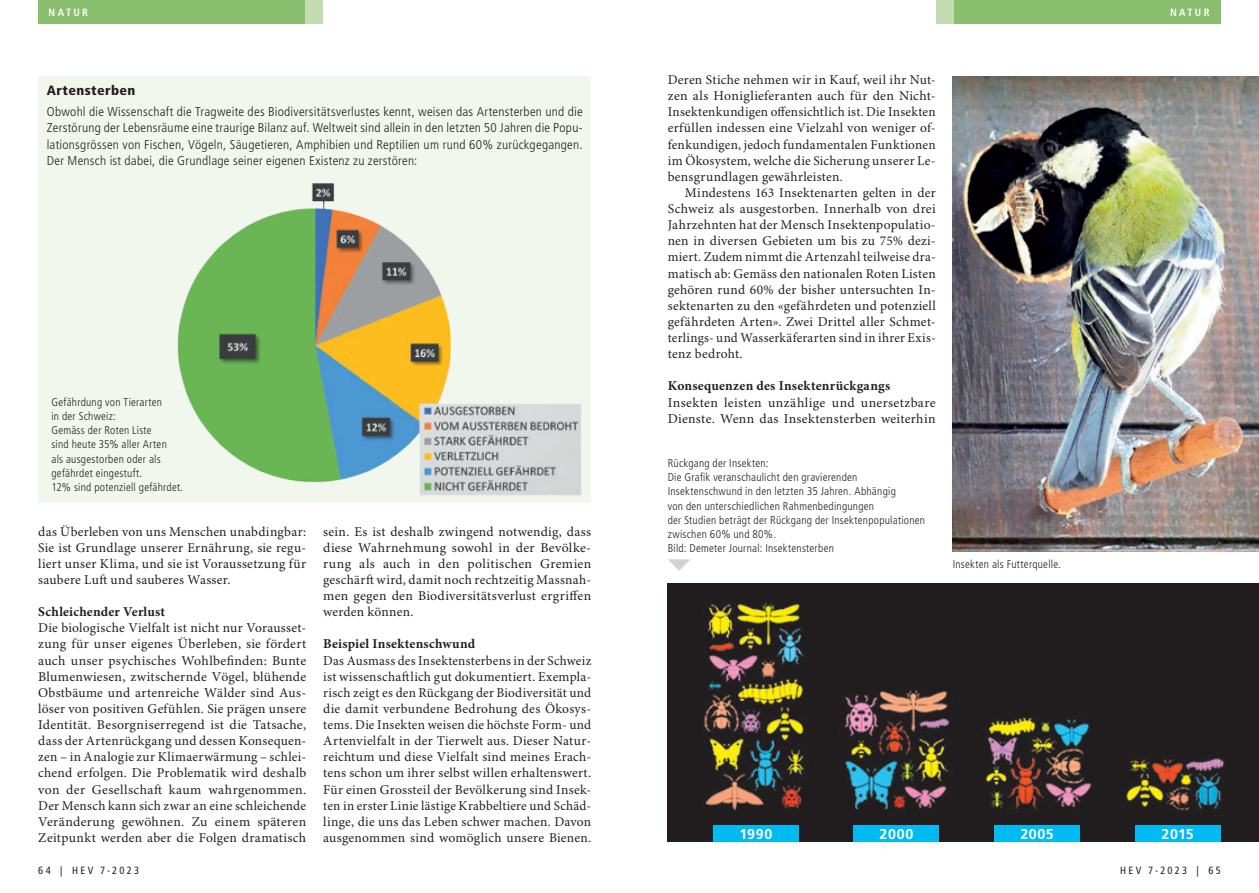
<style>
.page{position:relative;width:1259px;height:893px;background:#fff}
.page>*{position:absolute;margin:0;border:0;box-sizing:border-box;transform-origin:0 0}
.t1{font:700 14.25px "Frutiger LT";letter-spacing:.03em;color:#fff}
.t2{font:13.5px/16.2px "Minion Pro";letter-spacing:.02em;color:#231f20}
.t3{font:900 condensed 13.5px "Frutiger LT Std";letter-spacing:.03em;color:#231f20;scale:1.05 1}
.t4{font:300 condensed 12.75px/16.5px "Frutiger LT Std";letter-spacing:.015em;color:#231f20;text-align:justify;scale:1.04 1}
.t5{font:300 condensed 11.25px/14.2px "Frutiger LT Std";letter-spacing:.02em;color:#231f20}
.t6{font:condensed 10.5px "Frutiger LT";letter-spacing:.215em;color:#231f20}
.t7{font:700 condensed 10.5px "Frutiger LT";letter-spacing:.225em;color:#fff}
.s1{font-weight:700}
</style>
<div class="page">
<div style="left:953px;top:0;width:267px;height:23px;background:#88be6d"></div>
<div style="left:936px;top:0;width:17px;height:23px;background:#c2dbb0"></div>
<svg style="left:668px;top:559px;width:22px;height:12px"></svg>
<img style="left:952px;top:77px;width:307px;height:475px">
<img style="left:668px;top:584px;width:591px;height:258px">
<div style="left:713px;top:826px;width:86px;height:16px;background:#00baf1"></div>
<div style="left:1134px;top:826px;width:86px;height:16px;background:#00baf1"></div>
<div style="left:853px;top:826px;width:86px;height:16px;background:#00baf1"></div>
<div style="left:994px;top:826px;width:86px;height:16px;background:#00baf1"></div>
<div style="left:38px;top:0;width:267px;height:23px;background:#88be6d"></div>
<div style="left:305px;top:0;width:17px;height:23px;background:#c2dbb0"></div>
<div style="left:38px;top:77px;width:553px;height:426px;background:#f1f7ed"></div>
<img style="left:177px;top:183px;width:404px;height:313px">
<p class="t7" style="left:48px;top:6px;width:41px">NATUR</p>
<p class="t3" style="left:47px;top:82px;width:86px">Artensterben</p>
<p class="t4" style="left:47px;top:103px;width:517px">Obwohl die Wissenschaft die Tragweite des Biodiversitätsverlustes kennt, weisen das Artensterben und die Zerstörung der Lebensräume eine traurige Bilanz auf. Weltweit sind allein in den letzten 50 Jahren die Popu&shy;lationsgrössen von Fischen, Vögeln, Säugetieren, Amphibien und Reptilien um rund 60% zurückgegangen.<br>Der Mensch ist dabei, die Grundlage seiner eigenen Existenz zu zerstören:</p>
<p class="t5" style="left:51px;top:395px;width:133px">Gefährdung von Tierarten<br>in der Schweiz:<br>Gemäss der Roten Liste<br>sind heute 35% aller Arten<br>als ausgestorben oder als gefährdet eingestuft.<br>12% sind potenziell gefährdet.</p>
<p class="t2" style="left:38px;top:524px;width:269px;text-align:justify">das Überleben von uns Menschen unabdingbar:<br>Sie ist Grundlage unserer Ernährung, sie regu&shy;liert unser Klima, und sie ist Voraussetzung für saubere Luft und sauberes Wasser.</p>
<p class="t2" style="left:38px;top:604px;width:269px"><span class="s1">Schleichender Verlust<br></span>Die biologische Vielfalt ist nicht nur Vorausset&shy;zung für unser eigenes Überleben, sie fördert auch unser psychisches Wohlbefinden: Bunte Blumenwiesen, zwitschernde Vögel, blühende Obstbäume und artenreiche Wälder sind Aus&shy;löser von positiven Gefühlen. Sie prägen unsere Identität. Besorgniserregend ist die Tatsache, dass der Artenrückgang und dessen Konsequen&shy;zen – in Analogie zur Klimaerwärmung – schlei&shy;chend erfolgen. Die Problematik wird deshalb von der Gesellschaft kaum wahrgenommen.<br>Der Mensch kann sich zwar an eine schleichende Veränderung gewöhnen. Zu einem späteren Zeitpunkt werden aber die Folgen dramatisch</p>
<p class="t6" style="left:38px;top:864px;width:102px">64 | HEV 7-2023</p>
<p class="t2" style="left:323px;top:524px;width:269px;text-align:justify">sein. Es ist deshalb zwingend notwendig, dass diese Wahrnehmung sowohl in der Bevölke&shy;rung als auch in den politischen Gremien geschärft wird, damit noch rechtzeitig Massnah&shy;men gegen den Biodiversitätsverlust ergriffen werden können.</p>
<p class="t2" style="left:323px;top:637px;width:269px"><span class="s1">Beispiel Insektenschwund<br></span>Das Ausmass des Insektensterbens in der Schweiz ist wissenschaftlich gut dokumentiert. Exempla&shy;risch zeigt es den Rückgang der Biodiversität und die damit verbundene Bedrohung des Ökosys&shy;tems. Die Insekten weisen die höchste Form- und Artenvielfalt in der Tierwelt aus. Dieser Natur&shy;reichtum und diese Vielfalt sind meines Erach&shy;tens schon um ihrer selbst willen erhaltenswert.<br>Für einen Grossteil der Bevölkerung sind Insek&shy;ten in erster Linie lästige Krabbeltiere und Schäd&shy;linge, die uns das Leben schwer machen. Davon ausgenommen sind womöglich unsere Bienen.</p>
<p class="t2" style="left:668px;top:72px;width:269px">Deren Stiche nehmen wir in Kauf, weil ihr Nut-</p>
<p class="t2" style="left:668px;top:88px;width:269px">zen als Honiglieferanten auch für den Nicht-</p>
<p class="t2" style="left:668px;top:104px;width:269px">Insektenkundigen offensichtlich ist. Die Insekten</p>
<p class="t2" style="left:668px;top:121px;width:269px">erfüllen indessen eine Vielzahl von weniger of-</p>
<p class="t2" style="left:668px;top:137px;width:269px">fenkundigen, jedoch fundamentalen Funktionen</p>
<p class="t2" style="left:668px;top:153px;width:269px">im Ökosystem, welche die Sicherung unserer Le-</p>
<p class="t2" style="left:668px;top:169px;width:177px">bensgrundlagen gewährleisten.</p>
<p class="t2" style="left:685px;top:185px;width:252px">Mindestens 163 Insektenarten gelten in der</p>
<p class="t2" style="left:668px;top:201px;width:269px">Schweiz als ausgestorben. Innerhalb von drei</p>
<p class="t2" style="left:668px;top:217px;width:269px">Jahrzehnten hat der Mensch Insektenpopulatio-</p>
<p class="t2" style="left:668px;top:233px;width:269px">nen in diversen Gebieten um bis zu 75% dezi-</p>
<p class="t2" style="left:668px;top:250px;width:269px">miert. Zudem nimmt die Artenzahl teilweise dra-</p>
<p class="t2" style="left:668px;top:266px;width:269px">matisch ab: Gemäss den nationalen Roten Listen</p>
<p class="t2" style="left:668px;top:282px;width:269px">gehören rund 60% der bisher untersuchten In-</p>
<p class="t2" style="left:668px;top:298px;width:269px">sektenarten zu den «gefährdeten und potenziell</p>
<p class="t2" style="left:668px;top:314px;width:269px">gefährdeten Arten». Zwei Drittel aller Schmet-</p>
<p class="t2" style="left:668px;top:330px;width:269px">terlings- und Wasserkäferarten sind in ihrer Exis-</p>
<p class="t2" style="left:668px;top:346px;width:76px">tenz bedroht.</p>
<p class="t2" style="left:668px;top:379px;width:269px"><span class="s1">Konsequenzen des Insektenrückgangs<br></span>Insekten leisten unzählige und unersetzbare<br>Dienste. Wenn das Insektensterben weiterhin</p>
<p class="t5" style="left:668px;top:456px;width:259px">Rückgang der Insekten:<br>Die Grafik veranschaulicht den gravierenden Insektenschwund in den letzten 35 Jahren. Abhängig<br>von den unterschiedlichen Rahmenbedingungen<br>der Studien beträgt der Rückgang der Insektenpopulationen zwischen 60% und 80%.<br>Bild: Demeter Journal: Insektensterben</p>
<p class="t5" style="left:952px;top:557px;width:110px">Insekten als Futterquelle.</p>
<p class="t7" style="left:1170px;top:6px;width:41px">NATUR</p>
<p class="t1" style="left:739px;top:826px;width:34px">1990</p>
<p class="t1" style="left:879px;top:826px;width:35px">2000</p>
<p class="t1" style="left:1020px;top:826px;width:35px">2005</p>
<p class="t1" style="left:1161px;top:826px;width:34px">2015</p>
<p class="t6" style="left:1120px;top:864px;width:102px">HEV 7-2023 | 65</p>
</div>
